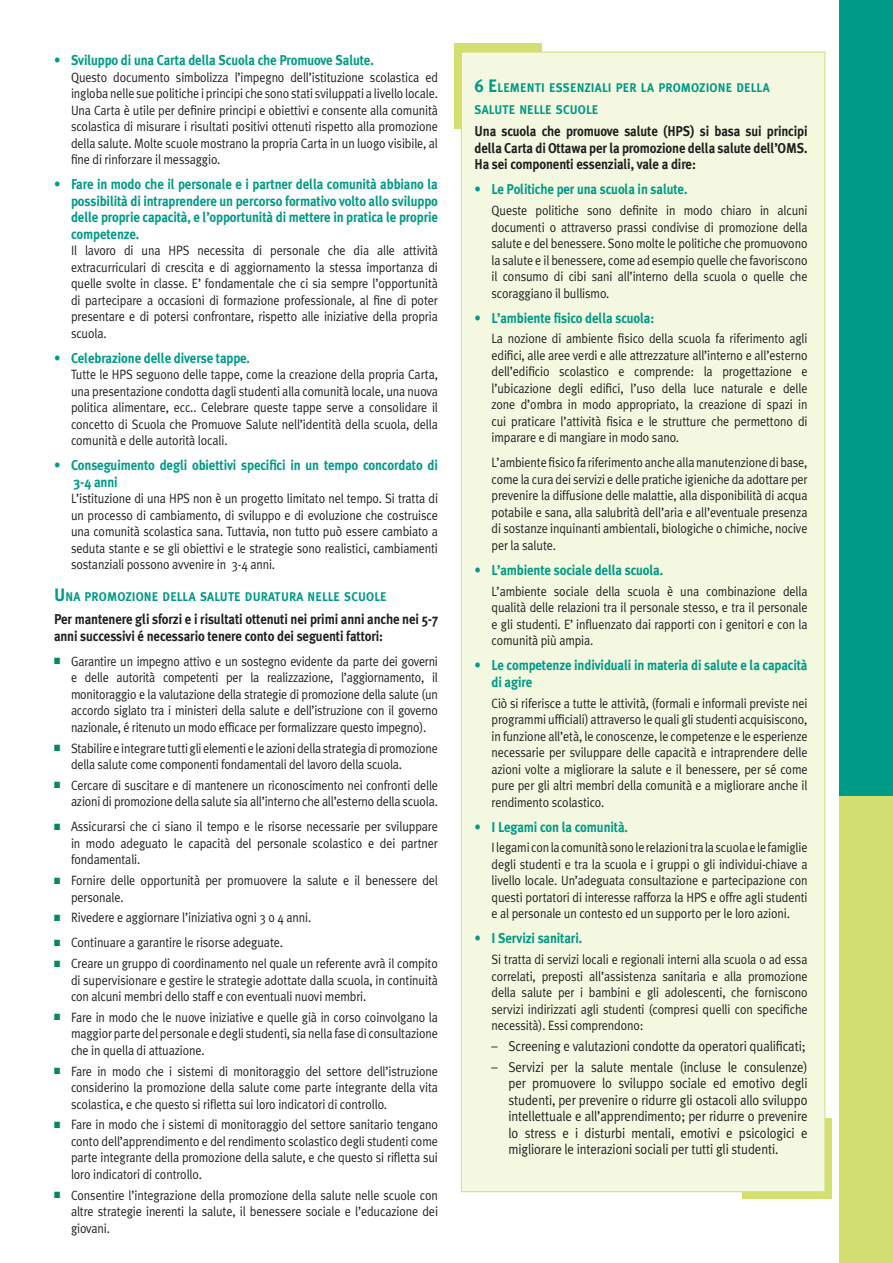
<style>
.page{position:relative;width:893px;height:1263px;background:#fff}
.page>*{position:absolute;margin:0;border:0;box-sizing:border-box;transform-origin:0 0}
.t1{font:700 14.25px/16.5px "Meta Plus";letter-spacing:-.01em;color:#009b87;scale:.9 1}
.t2{font:14.25px/16.5px "Meta Plus Normal";letter-spacing:-.01em;color:#231f20;text-align:justify;scale:.9 1}
.t3{font:700 14.25px/16.5px "Meta Plus";letter-spacing:-.01em;color:#231f20;scale:.9 1}
.t4{font:13.5px/16.5px "Meta Plus Normal";letter-spacing:-.01em;color:#231f20;text-align:justify;scale:.9 1}
.t5{font:700 12.6px/21.6px "Meta Plus";letter-spacing:.015em;color:#009b87;scale:.95 1}
.s1{font-size:18px}
.s2{color:#0a8666}
</style>
<div class="page">
<div style="left:0;top:782px;width:893px;height:481px;background:#d3e071"></div>
<div style="left:0;top:0;width:893px;height:795px;background:#009b87"></div>
<div style="left:0;top:0;width:839px;height:1263px;background:#fff"></div>
<div style="left:454px;top:44px;width:88px;height:85px;background:#d3e071"></div>
<div style="left:742px;top:1118px;width:89px;height:81px;background:#d3e071"></div>
<div style="left:461px;top:52px;width:364px;height:1140px;background:#f4f8e0"></div>
<p class="t1" style="left:54px;top:52px;width:357px">• Sviluppo di una Carta della Scuola che Promuove Salute.</p>
<p class="t4" style="left:71px;top:68px;width:409px">Questo documento simbolizza l’impegno dell’istituzione scolastica ed ingloba nelle sue politiche i principi che sono stati sviluppati a livello locale.<br>Una Carta è utile per definire principi e obiettivi e consente alla comunità scolastica di misurare i risultati positivi ottenuti rispetto alla promozione della salute. Molte scuole mostrano la propria Carta in un luogo visibile, al fine di rinforzare il messaggio.</p>
<p class="t1" style="left:71px;top:176px;width:409px;text-align:justify;text-indent:-17px">• Fare in modo che il personale e i partner della comunità abbiano la possibilità di intraprendere un percorso formativo volto allo sviluppo delle proprie capacità, e l’opportunità di mettere in pratica le proprie competenze.</p>
<p class="t4" style="left:71px;top:242px;width:409px">Il lavoro di una HPS necessita di personale che dia alle attività extracurriculari di crescita e di aggiornamento la stessa importanza di quelle svolte in classe. E’ fondamentale che ci sia sempre l’opportunità di partecipare a occasioni di formazione professionale, al fine di poter presentare e di potersi confrontare, rispetto alle iniziative della propria scuola.</p>
<p class="t1" style="left:54px;top:349px;width:219px">• Celebrazione delle diverse tappe.</p>
<p class="t4" style="left:71px;top:366px;width:409px">Tutte le HPS seguono delle tappe, come la creazione della propria Carta, una presentazione condotta dagli studenti alla comunità locale, una nuova politica alimentare, ecc.. Celebrare queste tappe serve a consolidare il concetto di Scuola che Promuove Salute nell’identità della scuola, della comunità e delle autorità locali.</p>
<p class="t1" style="left:74px;top:457px;width:406px;text-indent:-20px">• Conseguimento degli obiettivi specifici in un tempo concordato di<br>3-4 anni</p>
<p class="t4" style="left:71px;top:490px;width:409px">L’istituzione di una HPS non è un progetto limitato nel tempo. Si tratta di un processo di cambiamento, di sviluppo e di evoluzione che costruisce una comunità scolastica sana. Tuttavia, non tutto può essere cambiato a seduta stante e se gli obiettivi e le strategie sono realistici, cambiamenti sostanziali possono avvenire in 3-4 anni.</p>
<p class="t5" style="left:54px;top:586px;width:352px"><span class="s1">U</span> NA PROMOZIONE DELLA SALUTE DURATURA NELLE SCUOLE</p>
<p class="t3" style="left:54px;top:611px;width:428px">Per mantenere gli sforzi e i risultati ottenuti nei primi anni anche nei 5-7 anni successivi é necessario tenere conto dei seguenti fattori:</p>
<p class="t4" style="left:71px;top:653px;width:409px;text-indent:-17px"><span class="s2">■</span> Garantire un impegno attivo e un sostegno evidente da parte dei governi e delle autorità competenti per la realizzazione, l’aggiornamento, il monitoraggio e la valutazione della strategie di promozione della salute (un accordo siglato tra i ministeri della salute e dell’istruzione con il governo nazionale, é ritenuto un modo efficace per formalizzare questo impegno).</p>
<p class="t4" style="left:71px;top:739px;width:409px;text-indent:-17px"><span class="s2">■</span> Stabilire e integrare tutti gli elementi e le azioni della strategia di promozione della salute come componenti fondamentali del lavoro della scuola.</p>
<p class="t4" style="left:54px;top:777px;width:428px;text-align:right"><span class="s2">■</span> Cercare di suscitare e di mantenere un riconoscimento nei confronti delle azioni di promozione della salute sia all’interno che all’esterno della scuola.</p>
<p class="t4" style="left:71px;top:818px;width:409px;text-indent:-17px"><span class="s2">■</span> Assicurarsi che ci siano il tempo e le risorse necessarie per sviluppare in modo adeguato le capacità del personale scolastico e dei partner fondamentali.</p>
<p class="t4" style="left:71px;top:872px;width:409px;text-indent:-17px"><span class="s2">■</span> Fornire delle opportunità per promuovere la salute e il benessere del personale.</p>
<p class="t4" style="left:54px;top:909px;width:287px"><span class="s2">■</span> Rivedere e aggiornare l’iniziativa ogni 3 o 4 anni.</p>
<p class="t4" style="left:54px;top:934px;width:256px"><span class="s2">■</span> Continuare a garantire le risorse adeguate.</p>
<p class="t4" style="left:71px;top:955px;width:409px;text-indent:-17px"><span class="s2">■</span> Creare un gruppo di coordinamento nel quale un referente avrà il compito di supervisionare e gestire le strategie adottate dalla scuola, in continuità con alcuni membri dello staff e con eventuali nuovi membri.</p>
<p class="t4" style="left:71px;top:1009px;width:409px;text-indent:-17px"><span class="s2">■</span> Fare in modo che le nuove iniziative e quelle già in corso coinvolgano la maggior parte del personale e degli studenti, sia nella fase di consultazione che in quella di attuazione.</p>
<p class="t4" style="left:71px;top:1062px;width:409px;text-indent:-17px"><span class="s2">■</span> Fare in modo che i sistemi di monitoraggio del settore dell’istruzione considerino la promozione della salute come parte integrante della vita scolastica, e che questo si rifletta sui loro indicatori di controllo.</p>
<p class="t4" style="left:71px;top:1116px;width:409px;text-indent:-17px"><span class="s2">■</span> Fare in modo che i sistemi di monitoraggio del settore sanitario tengano conto dell’apprendimento e del rendimento scolastico degli studenti come parte integrante della promozione della salute, e che questo si rifletta sui loro indicatori di controllo.</p>
<p class="t4" style="left:71px;top:1186px;width:409px;text-indent:-17px"><span class="s2">■</span> Consentire l’integrazione della promozione della salute nelle scuole con altre strategie inerenti la salute, il benessere sociale e l’educazione dei giovani.</p>
<p class="t5" style="left:474px;top:77px;width:312px"><span class="s1">6 E</span> LEMENTI ESSENZIALI PER LA PROMOZIONE DELLA<br>SALUTE NELLE SCUOLE</p>
<p class="t3" style="left:474px;top:123px;width:372px;text-align:justify">Una scuola che promuove salute (HPS) si basa sui principi della Carta di Ottawa per la promozione della salute dell’OMS.<br>Ha sei componenti essenziali, vale a dire:</p>
<p class="t1" style="left:474px;top:181px;width:238px">• Le Politiche per una scuola in salute.</p>
<p class="t4" style="left:491px;top:202px;width:353px">Queste politiche sono definite in modo chiaro in alcuni documenti o attraverso prassi condivise di promozione della salute e del benessere. Sono molte le politiche che promuovono la salute e il benessere, come ad esempio quelle che favoriscono il consumo di cibi sani all’interno della scuola o quelle che scoraggiano il bullismo.</p>
<p class="t1" style="left:474px;top:309px;width:201px">• L’ambiente fisico della scuola:</p>
<p class="t4" style="left:491px;top:330px;width:353px">La nozione di ambiente fisico della scuola fa riferimento agli edifici, alle aree verdi e alle attrezzature all’interno e all’esterno dell’edificio scolastico e comprende: la progettazione e l’ubicazione degli edifici, l’uso della luce naturale e delle zone d’ombra in modo appropriato, la creazione di spazi in cui praticare l’attività fisica e le strutture che permettono di imparare e di mangiare in modo sano.</p>
<p class="t4" style="left:491px;top:454px;width:353px">L’ambiente fisico fa riferimento anche alla manutenzione di base, come la cura dei servizi e delle pratiche igieniche da adottare per prevenire la diffusione delle malattie, alla disponibilità di acqua potabile e sana, alla salubrità dell’aria e all’eventuale presenza di sostanze inquinanti ambientali, biologiche o chimiche, nocive per la salute.</p>
<p class="t1" style="left:474px;top:562px;width:211px">• L’ambiente sociale della scuola.</p>
<p class="t4" style="left:491px;top:583px;width:353px">L’ambiente sociale della scuola è una combinazione della qualità delle relazioni tra il personale stesso, e tra il personale e gli studenti. E’ influenzato dai rapporti con i genitori e con la comunità più ampia.</p>
<p class="t1" style="left:491px;top:657px;width:353px;text-indent:-17px">• Le competenze individuali in materia di salute e la capacità di agire</p>
<p class="t4" style="left:491px;top:694px;width:353px">Ciò si riferisce a tutte le attività, (formali e informali previste nei programmi ufficiali) attraverso le quali gli studenti acquisiscono, in funzione all’età, le conoscenze, le competenze e le esperienze necessarie per sviluppare delle capacità e intraprendere delle azioni volte a migliorare la salute e il benessere, per sé come pure per gli altri membri della comunità e a migliorare anche il rendimento scolastico.</p>
<p class="t1" style="left:474px;top:818px;width:172px">• I Legami con la comunità.</p>
<p class="t4" style="left:491px;top:839px;width:353px">I legami con la comunità sono le relazioni tra la scuola e le famiglie degli studenti e tra la scuola e i gruppi o gli individui-chiave a livello locale. Un’adeguata consultazione e partecipazione con questi portatori di interesse rafforza la HPS e offre agli studenti e al personale un contesto ed un supporto per le loro azioni.</p>
<p class="t1" style="left:474px;top:930px;width:121px">• I Servizi sanitari.</p>
<p class="t4" style="left:491px;top:951px;width:353px">Si tratta di servizi locali e regionali interni alla scuola o ad essa correlati, preposti all’assistenza sanitaria e alla promozione della salute per i bambini e gli adolescenti, che forniscono servizi indirizzati agli studenti (compresi quelli con specifiche necessità). Essi comprendono:</p>
<p class="t2" style="left:491px;top:1037px;width:350px">– Screening e valutazioni condotte da operatori qualificati;</p>
<p class="t2" style="left:508px;top:1058px;width:334px;text-indent:-17px">– Servizi per la salute mentale (incluse le consulenze) per promuovere lo sviluppo sociale ed emotivo degli studenti, per prevenire o ridurre gli ostacoli allo sviluppo intellettuale e all’apprendimento; per ridurre o prevenire lo stress e i disturbi mentali, emotivi e psicologici e migliorare le interazioni sociali per tutti gli studenti.</p>
</div>
